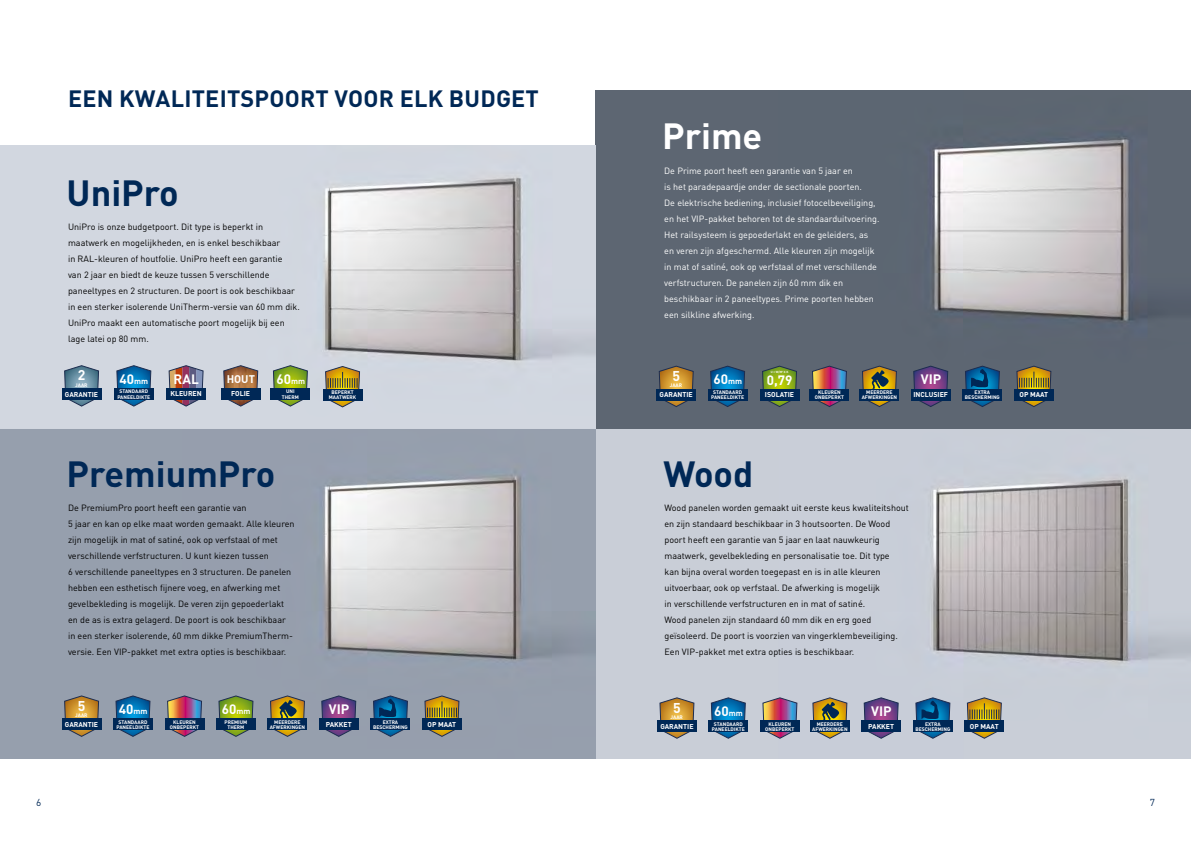
<style>
.page{position:relative;width:1191px;height:842px;background:#fff}
.page>*{position:absolute;margin:0;border:0;box-sizing:border-box;transform-origin:0 0}
.t1{font:700 36px "DIN Pro";color:#002856}
.t2{font:700 36px "DIN Pro";color:#fff}
.t3{font:700 23.4px "DIN Pro";letter-spacing:.01em;color:#002856}
.t4{font:700 14px "DIN Pro";color:#fff}
.t5{font:700 13.5px "DIN Pro";color:#fff}
.t6{font:700 13.4px "DIN Pro";color:#fff}
.t7{font:700 11px "DIN Pro";color:#fff}
.t8{font:10px "DIN Pro";color:#002856}
.t9{font:9px/16px "DIN Pro";color:#000}
.t10{font:9px/16px "DIN Pro";color:#fff}
.t11{font:700 7px "DIN Pro";color:#fff}
.t12{font:700 5.1px/5.1px "DIN Pro";color:#fff;text-align:center}
.t13{font:700 3px "DIN Pro";color:#fff}
.s1{font-size:8px}
</style>
<div class="page">
<img style="left:595px;top:428px;width:596px;height:330px">
<svg style="left:595px;top:90px;width:596px;height:338px;background:#707781"></svg>
<img style="left:0;top:146px;width:595px;height:612px">
<svg style="left:64px;top:365px;width:35px;height:42px"></svg>
<div style="left:62px;top:388px;width:39px;height:12px;background:#002856"></div>
<svg style="left:116px;top:365px;width:36px;height:42px"></svg>
<div style="left:114px;top:388px;width:39px;height:12px;background:#002856"></div>
<svg style="left:115px;top:695px;width:36px;height:42px"></svg>
<div style="left:113px;top:718px;width:39px;height:12px;background:#002856"></div>
<svg style="left:710px;top:365px;width:35px;height:42px"></svg>
<div style="left:708px;top:389px;width:39px;height:12px;background:#002856"></div>
<svg style="left:710px;top:697px;width:36px;height:42px"></svg>
<div style="left:708px;top:720px;width:40px;height:12px;background:#002856"></div>
<svg style="left:168px;top:365px;width:36px;height:42px"></svg>
<div style="left:166px;top:388px;width:40px;height:12px;background:#002856"></div>
<svg style="left:223px;top:365px;width:36px;height:42px"></svg>
<div style="left:221px;top:388px;width:39px;height:12px;background:#002856"></div>
<svg style="left:272px;top:365px;width:36px;height:42px"></svg>
<div style="left:271px;top:388px;width:39px;height:12px;background:#002856"></div>
<svg style="left:218px;top:695px;width:36px;height:42px"></svg>
<div style="left:216px;top:718px;width:39px;height:12px;background:#002856"></div>
<svg style="left:64px;top:695px;width:35px;height:42px"></svg>
<div style="left:62px;top:718px;width:39px;height:12px;background:#002856"></div>
<svg style="left:658px;top:365px;width:36px;height:42px"></svg>
<div style="left:656px;top:389px;width:40px;height:12px;background:#002856"></div>
<svg style="left:659px;top:697px;width:36px;height:42px"></svg>
<div style="left:657px;top:720px;width:39px;height:12px;background:#002856"></div>
<svg style="left:167px;top:695px;width:35px;height:42px"></svg>
<div style="left:165px;top:718px;width:39px;height:12px;background:#002856"></div>
<svg style="left:811px;top:365px;width:36px;height:42px"></svg>
<div style="left:810px;top:389px;width:39px;height:12px;background:#002856"></div>
<svg style="left:762px;top:697px;width:35px;height:42px"></svg>
<div style="left:760px;top:720px;width:39px;height:12px;background:#002856"></div>
<div style="left:268px;top:718px;width:39px;height:12px;background:#002856"></div>
<svg style="left:270px;top:695px;width:35px;height:42px"></svg>
<div style="left:860px;top:389px;width:39px;height:12px;background:#002856"></div>
<svg style="left:861px;top:365px;width:36px;height:42px"></svg>
<div style="left:810px;top:720px;width:39px;height:12px;background:#002856"></div>
<svg style="left:812px;top:697px;width:35px;height:42px"></svg>
<svg style="left:321px;top:695px;width:35px;height:42px"></svg>
<div style="left:319px;top:718px;width:39px;height:12px;background:#002856"></div>
<svg style="left:913px;top:365px;width:35px;height:42px"></svg>
<div style="left:911px;top:389px;width:39px;height:12px;background:#002856"></div>
<svg style="left:863px;top:697px;width:36px;height:42px"></svg>
<div style="left:861px;top:720px;width:39px;height:12px;background:#002856"></div>
<div style="left:371px;top:718px;width:39px;height:12px;background:#002856"></div>
<svg style="left:373px;top:695px;width:35px;height:42px"></svg>
<div style="left:962px;top:389px;width:40px;height:12px;background:#002856"></div>
<svg style="left:964px;top:365px;width:36px;height:42px"></svg>
<div style="left:913px;top:720px;width:39px;height:12px;background:#002856"></div>
<svg style="left:915px;top:697px;width:35px;height:42px"></svg>
<div style="left:422px;top:718px;width:39px;height:12px;background:#002856"></div>
<svg style="left:424px;top:695px;width:36px;height:42px"></svg>
<div style="left:323px;top:389px;width:39px;height:12px;background:#002856"></div>
<svg style="left:325px;top:365px;width:35px;height:43px"></svg>
<div style="left:1014px;top:389px;width:39px;height:12px;background:#002856"></div>
<svg style="left:1016px;top:365px;width:35px;height:42px"></svg>
<div style="left:964px;top:720px;width:40px;height:12px;background:#002856"></div>
<svg style="left:966px;top:697px;width:36px;height:42px"></svg>
<svg style="left:761px;top:365px;width:36px;height:42px"></svg>
<div style="left:760px;top:389px;width:39px;height:12px;background:#002856"></div>
<h2 class="t3" style="left:68px;top:83px;width:472px">EEN KWALITEITSPOORT VOOR ELK BUDGET</h2>
<h1 class="t1" style="left:67px;top:169px;width:113px">UniPro</h1>
<p class="t9" style="left:68px;top:218px;width:233px">UniPro is onze budgetpoort. Dit type is beperkt in maatwerk en mogelijkheden, en is enkel beschikbaar<br>in RAL-kleuren of houtfolie. UniPro heeft een garantie<br>van 2 jaar en biedt de keuze tussen 5 verschillende paneeltypes en 2 structuren. De poort is ook beschikbaar in een sterker isolerende UniTherm-versie van 60 mm dik.<br>UniPro maakt een automatische poort mogelijk bij een lage latei op 80 mm.</p>
<h1 class="t2" style="left:662px;top:111px;width:102px">Prime</h1>
<p class="t10" style="left:664px;top:162px;width:217px">De Prime poort heeft een garantie van 5 jaar en<br>is het paradepaardje onder de sectionale poorten.<br>De elektrische bediening, inclusief fotocelbeveiliging, en het VIP-pakket behoren tot de standaarduitvoering.<br>Het railsysteem is gepoederlakt en de geleiders, as en veren zijn afgeschermd. Alle kleuren zijn mogelijk in mat of satiné, ook op verfstaal of met verschillende verfstructuren. De panelen zijn 60 mm dik en beschikbaar in 2 paneeltypes. Prime poorten hebben een silkline afwerking.</p>
<h3 class="t4" style="left:78px;top:366px;width:9px">2</h3>
<p class="t11" style="left:65px;top:389px;width:35px">GARANTIE</p>
<p class="t12" style="left:75px;top:382px;width:14px">JAAR</p>
<h3 class="t5" style="left:120px;top:370px;width:30px">40<span class="s1">mm</span></h3>
<p class="t12" style="left:117px;top:389px;width:34px">STANDAARD<br>PANEELDIKTE</p>
<h3 class="t5" style="left:173px;top:370px;width:27px">RAL</h3>
<p class="t11" style="left:170px;top:389px;width:33px">KLEUREN</p>
<h3 class="t5" style="left:276px;top:370px;width:30px">60<span class="s1">mm</span></h3>
<p class="t7" style="left:227px;top:372px;width:30px">HOUT</p>
<p class="t11" style="left:231px;top:389px;width:20px">FOLIE</p>
<p class="t12" style="left:282px;top:389px;width:18px">UNI<br>THERM</p>
<h3 class="t4" style="left:672px;top:366px;width:9px">5</h3>
<p class="t11" style="left:659px;top:390px;width:35px">GARANTIE</p>
<p class="t13" style="left:770px;top:370px;width:19px">U = W/M² X K</p>
<h3 class="t6" style="left:767px;top:371px;width:27px">0,79</h3>
<p class="t11" style="left:765px;top:390px;width:31px">ISOLATIE</p>
<h3 class="t5" style="left:713px;top:370px;width:30px">60<span class="s1">mm</span></h3>
<p class="t12" style="left:711px;top:389px;width:34px">STANDAARD<br>PANEELDIKTE</p>
<h3 class="t5" style="left:921px;top:370px;width:22px">VIP</h3>
<p class="t12" style="left:670px;top:383px;width:14px">JAAR</p>
<p class="t12" style="left:815px;top:389px;width:31px">KLEUREN<br>ONBEPERKT</p>
<p class="t12" style="left:861px;top:389px;width:37px">MEERDERE<br>AFWERKINGEN</p>
<p class="t12" style="left:965px;top:389px;width:36px">EXTRA<br>BESCHERMING</p>
<p class="t12" style="left:329px;top:390px;width:29px">BEPERKT<br>MAATWERK</p>
<p class="t11" style="left:1019px;top:390px;width:30px">OP MAAT</p>
<p class="t11" style="left:913px;top:390px;width:36px">INCLUSIEF</p>
<h1 class="t1" style="left:67px;top:449px;width:210px">PremiumPro</h1>
<h1 class="t1" style="left:663px;top:450px;width:91px">Wood</h1>
<p class="t9" style="left:68px;top:499px;width:228px">De PremiumPro poort heeft een garantie van<br>5 jaar en kan op elke maat worden gemaakt. Alle kleuren zijn mogelijk in mat of satiné, ook op verfstaal of met verschillende verfstructuren. U kunt kiezen tussen<br>6 verschillende paneeltypes en 3 structuren. De panelen hebben een esthetisch fijnere voeg, en afwerking met gevelbekleding is mogelijk. De veren zijn gepoederlakt en de as is extra gelagerd. De poort is ook beschikbaar in een sterker isolerende, 60 mm dikke PremiumTherm&shy;versie. Een VIP-pakket met extra opties is beschikbaar.</p>
<p class="t9" style="left:664px;top:499px;width:246px">Wood panelen worden gemaakt uit eerste keus kwaliteitshout en zijn standaard beschikbaar in 3 houtsoorten. De Wood poort heeft een garantie van 5 jaar en laat nauwkeurig maatwerk, gevelbekleding en personalisatie toe. Dit type<br>kan bijna overal worden toegepast en is in alle kleuren uitvoerbaar, ook op verfstaal. De afwerking is mogelijk<br>in verschillende verfstructuren en in mat of satiné.<br>Wood panelen zijn standaard 60 mm dik en erg goed geïsoleerd. De poort is voorzien van vingerklembeveiliging.<br>Een VIP-pakket met extra opties is beschikbaar.</p>
<h3 class="t4" style="left:78px;top:696px;width:9px">5</h3>
<p class="t11" style="left:65px;top:720px;width:35px">GARANTIE</p>
<p class="t12" style="left:75px;top:712px;width:14px">JAAR</p>
<h3 class="t5" style="left:119px;top:700px;width:30px">40<span class="s1">mm</span></h3>
<p class="t12" style="left:116px;top:719px;width:34px">STANDAARD<br>PANEELDIKTE</p>
<p class="t12" style="left:170px;top:719px;width:31px">KLEUREN<br>ONBEPERKT</p>
<h3 class="t5" style="left:222px;top:700px;width:30px">60<span class="s1">mm</span></h3>
<p class="t12" style="left:225px;top:719px;width:24px">PREMIUM<br>THERM</p>
<p class="t12" style="left:270px;top:719px;width:37px">MEERDERE<br>AFWERKINGEN</p>
<h3 class="t5" style="left:329px;top:700px;width:22px">VIP</h3>
<p class="t11" style="left:326px;top:720px;width:28px">PAKKET</p>
<p class="t12" style="left:373px;top:719px;width:36px">EXTRA<br>BESCHERMING</p>
<p class="t11" style="left:427px;top:720px;width:30px">OP MAAT</p>
<h3 class="t4" style="left:673px;top:698px;width:9px">5</h3>
<p class="t11" style="left:660px;top:721px;width:35px">GARANTIE</p>
<p class="t12" style="left:670px;top:714px;width:14px">JAAR</p>
<h3 class="t5" style="left:714px;top:702px;width:30px">60<span class="s1">mm</span></h3>
<p class="t12" style="left:712px;top:721px;width:34px">STANDAARD<br>PANEELDIKTE</p>
<p class="t12" style="left:765px;top:721px;width:31px">KLEUREN<br>ONBEPERKT</p>
<p class="t12" style="left:812px;top:721px;width:37px">MEERDERE<br>AFWERKINGEN</p>
<h3 class="t5" style="left:871px;top:702px;width:22px">VIP</h3>
<p class="t11" style="left:868px;top:721px;width:28px">PAKKET</p>
<p class="t12" style="left:915px;top:721px;width:36px">EXTRA<br>BESCHERMING</p>
<p class="t11" style="left:970px;top:721px;width:30px">OP MAAT</p>
<p class="t8" style="left:36px;top:795px;width:7px">6</p>
<p class="t8" style="left:1149px;top:795px;width:7px">7</p>
</div>
